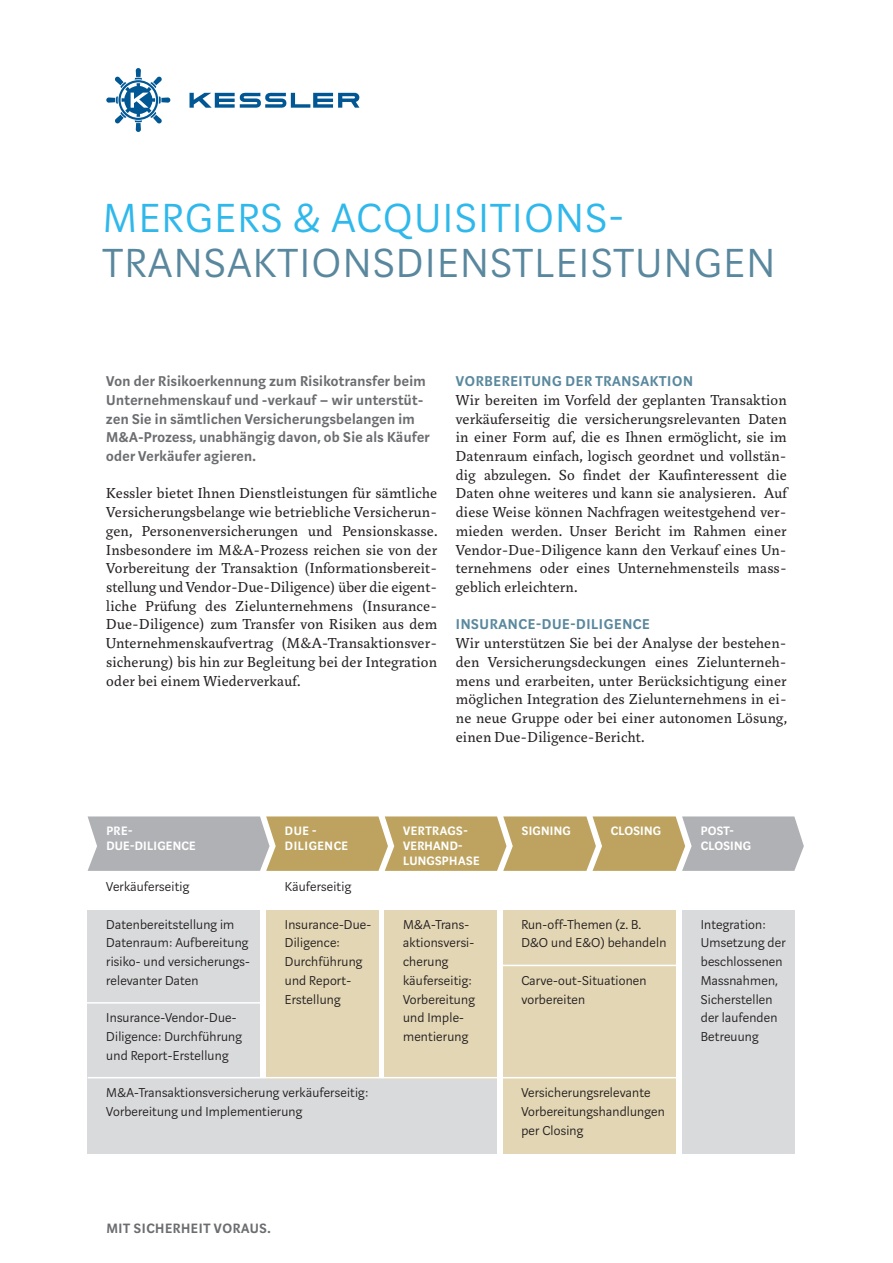
<style>
.page{position:relative;width:893px;height:1263px;background:#fff}
.page>*{position:absolute;margin:0;border:0;box-sizing:border-box;transform-origin:0 0}
.t1{font:300 45px "Marat Sans";letter-spacing:.04em;color:#59889e}
.t2{font:300 45px "Marat Sans";letter-spacing:.04em;color:#2fb8eb}
.t3{font:15.75px/18.8px "Marat";letter-spacing:.015em;color:#231f20;text-align:justify}
.t4{font:600 15.75px/18.8px "Marat Sans";letter-spacing:.025em;color:#6c6d70}
.t5{font:600 15.75px "Marat Sans";letter-spacing:.04em;color:#59889e}
.t6{font:600 15px "Marat Sans";letter-spacing:.04em;color:#6c6d70}
.t7{font:300 14.25px/18.8px "Marat Sans";letter-spacing:.015em;color:#231f20}
.t8{font:600 13.5px/15px "Marat Sans";letter-spacing:.02em;color:#fff}
.t9{font:600 13.5px/15px "Marat Sans";letter-spacing:.04em;color:#fff}
</style>
<div class="page">
<svg style="left:190px;top:92px;width:169px;height:16px"></svg>
<svg style="left:106px;top:68px;width:64px;height:64px"></svg>
<svg style="left:88px;top:816px;width:716px;height:55px;background:#bcae8b"></svg>
<div style="left:88px;top:910px;width:172px;height:168px;background:#d9dadc"></div>
<div style="left:88px;top:1077px;width:409px;height:76px;background:#d9dadc"></div>
<div style="left:266px;top:910px;width:112px;height:168px;background:#e3d6b4"></div>
<div style="left:385px;top:910px;width:112px;height:168px;background:#e3d6b4"></div>
<div style="left:503px;top:910px;width:173px;height:243px;background:#e3d6b4"></div>
<div style="left:682px;top:910px;width:112px;height:243px;background:#d9dadc"></div>
<hr style="left:87px;top:1002px;width:175px;height:1px;background:#fff">
<hr style="left:499px;top:965px;width:181px;height:1px;background:#fff">
<hr style="left:88px;top:1077px;width:591px;height:1px;background:#fff">
<h1 class="t2" style="left:103px;top:195px;width:522px">MERGERS &amp; ACQUISITIONS-</h1>
<h1 class="t1" style="left:103px;top:240px;width:674px">TRANSAKTIONSDIENSTLEISTUNGEN</h1>
<p class="t4" style="left:106px;top:372px;width:325px">Von der Risikoerkennung zum Risikotransfer beim Unternehmenskauf und -verkauf – wir unterstüt&shy;zen Sie in sämtlichen Versicherungsbelangen im M&amp;A-Prozess, unabhängig davon, ob Sie als Käufer oder Verkäufer agieren.</p>
<p class="t3" style="left:106px;top:484px;width:333px">Kessler bietet Ihnen Dienstleistungen für sämtliche Versicherungsbelange wie betriebliche Versicherun&shy;gen, Personenversicherungen und Pensionskasse.<br>Insbesondere im M&amp;A-Prozess reichen sie von der Vorbereitung der Transaktion (Informationsbereit&shy;stellung und Vendor-Due-Diligence) über die eigent&shy;liche Prüfung des Zielunternehmens (Insurance-Due-Diligence) zum Transfer von Risiken aus dem Unternehmenskaufvertrag (M&amp;A-Transaktionsver&shy;sicherung) bis hin zur Begleitung bei der Integration oder bei einem Wiederverkauf.</p>
<p class="t5" style="left:456px;top:373px;width:238px">VORBEREITUNG DER TRANSAKTION</p>
<p class="t3" style="left:456px;top:391px;width:332px">Wir bereiten im Vorfeld der geplanten Transaktion verkäuferseitig die versicherungsrelevanten Daten in einer Form auf, die es Ihnen ermöglicht, sie im Datenraum einfach, logisch geordnet und vollstän&shy;dig abzulegen. So findet der Kaufinteressent die Daten ohne weiteres und kann sie analysieren. Auf diese Weise können Nachfragen weitestgehend ver&shy;mieden werden. Unser Bericht im Rahmen einer Vendor-Due-Diligence kann den Verkauf eines Un&shy;ternehmens oder eines Unternehmensteils mass&shy;geblich erleichtern.</p>
<p class="t5" style="left:456px;top:616px;width:195px">INSURANCE-DUE-DILIGENCE</p>
<p class="t3" style="left:456px;top:634px;width:333px">Wir unterstützen Sie bei der Analyse der bestehen&shy;den Versicherungsdeckungen eines Zielunterneh&shy;mens und erarbeiten, unter Berücksichtigung einer möglichen Integration des Zielunternehmens in ei&shy;ne neue Gruppe oder bei einer autonomen Lösung, einen Due-Diligence-Bericht.</p>
<p class="t8" style="left:106px;top:823px;width:91px">PRE-<br>DUE-DILIGENCE</p>
<p class="t9" style="left:285px;top:823px;width:65px">DUE -<br>DILIGENCE</p>
<p class="t8" style="left:403px;top:823px;width:78px">VERTRAGS-<br>VERHAND-<br>LUNGSPHASE</p>
<p class="t8" style="left:522px;top:823px;width:51px">SIGNING</p>
<p class="t8" style="left:611px;top:823px;width:52px">CLOSING</p>
<p class="t8" style="left:701px;top:823px;width:52px">POST-<br>CLOSING</p>
<p class="t7" style="left:106px;top:878px;width:84px">Verkäuferseitig</p>
<p class="t7" style="left:285px;top:878px;width:68px">Käuferseitig</p>
<p class="t7" style="left:106px;top:915px;width:145px">Datenbereitstellung im<br>Datenraum: Aufbereitung risiko- und versicherungs&shy;relevanter Daten</p>
<p class="t7" style="left:106px;top:1009px;width:137px">Insurance-Vendor-Due-<br>Diligence: Durchführung und Report-Erstellung</p>
<p class="t7" style="left:285px;top:915px;width:88px">Insurance-Due-<br>Diligence:<br>Durchführung und Report-<br>Erstellung</p>
<p class="t7" style="left:403px;top:915px;width:73px">M&amp;A-Trans&shy;aktionsversi&shy;cherung käuferseitig:<br>Vorbereitung und Imple&shy;mentierung</p>
<p class="t7" style="left:521px;top:915px;width:147px">Run-off-Themen (z. B.<br>D&amp;O und E&amp;O) behandeln</p>
<p class="t7" style="left:701px;top:915px;width:86px">Integration:<br>Umsetzung der beschlossenen<br>Massnahmen,<br>Sicherstellen der laufenden<br>Betreuung</p>
<p class="t7" style="left:521px;top:971px;width:127px">Carve-out-Situationen vorbereiten</p>
<p class="t7" style="left:106px;top:1083px;width:264px">M&amp;A-Transaktionsversicherung verkäuferseitig:<br>Vorbereitung und Implementierung</p>
<p class="t7" style="left:521px;top:1083px;width:145px">Versicherungsrelevante<br>Vorbereitungshandlungen per Closing</p>
<p class="t6" style="left:106px;top:1220px;width:166px">MIT SICHERHEIT VORAUS.</p>
</div>
